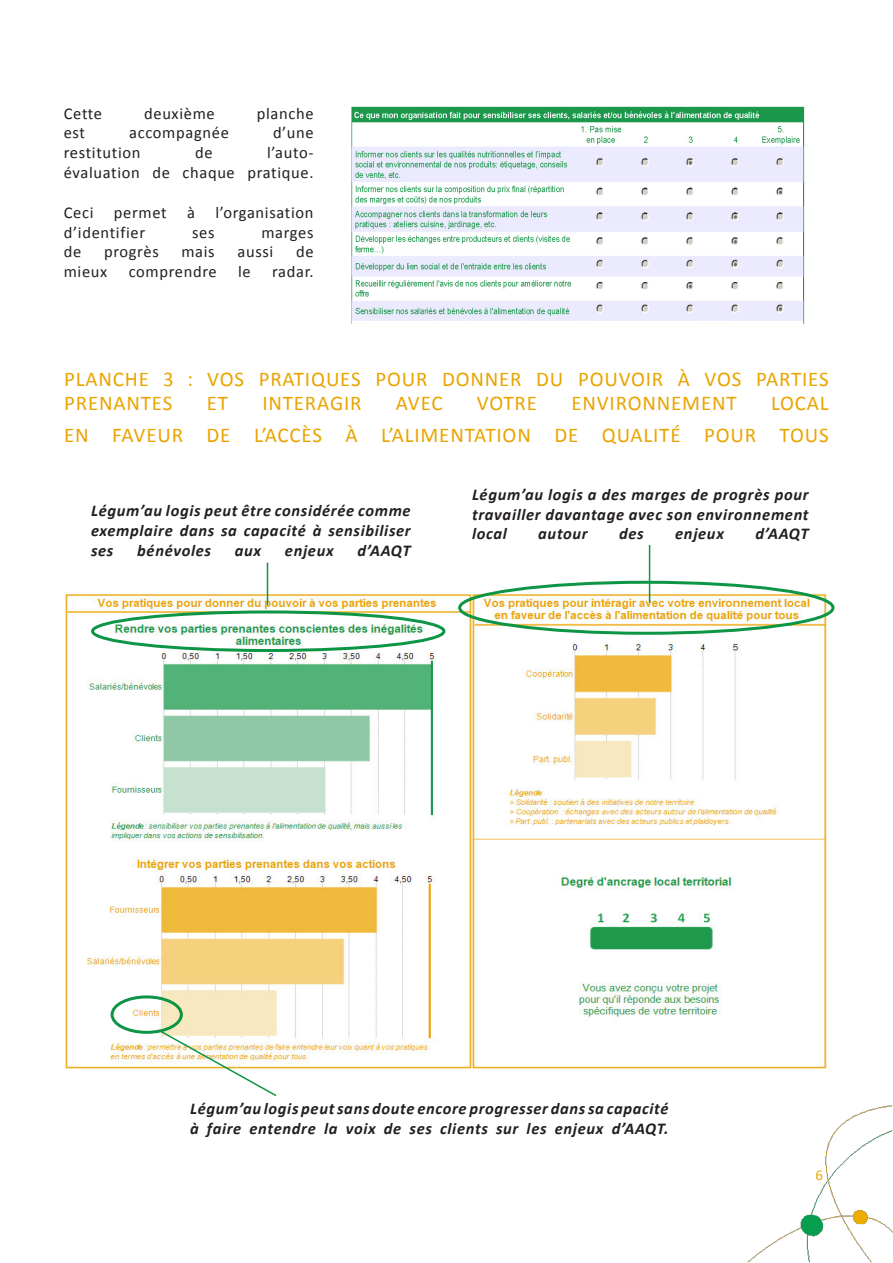
<style>
.page{position:relative;width:893px;height:1263px;background:#fff}
.page>*{position:absolute;margin:0;border:0;box-sizing:border-box;transform-origin:0 0}
.t1{font:21px/32.4px "Calibri";letter-spacing:.04em;color:#eaa400;text-align:right}
.t2{font:italic 700 16.5px/19.8px "Calibri";letter-spacing:.04em;color:#231f20;text-align:justify}
.t3{font:16.5px/19.8px "Calibri";letter-spacing:.04em;color:#231f20;text-align:right}
.t4{font:15px "Calibri";color:#eaa400}
</style>
<div class="page">
<img style="left:747px;top:1105px;width:146px;height:158px">
<img style="left:351px;top:106px;width:454px;height:217px">
<img style="left:65px;top:592px;width:761px;height:477px">
<div style="left:91px;top:610px;width:354px;height:42px;border:3px solid #0c9544;border-radius:50%"></div>
<div style="left:111px;top:995px;width:72px;height:39px;border:3px solid #0c9544;border-radius:50%"></div>
<div style="left:458px;top:581px;width:376px;height:54px;border:3px solid #0c9544;border-radius:50%"></div>
<hr style="left:267px;top:563px;width:1px;height:42px;background:#0c9544">
<hr style="left:649px;top:545px;width:1px;height:58px;background:#0c9544">
<svg style="left:158px;top:1029px;width:120px;height:68px"></svg>
<p class="t3" style="left:64px;top:103px;width:40px">Cette</p>
<p class="t3" style="left:144px;top:103px;width:72px">deuxième</p>
<p class="t3" style="left:257px;top:103px;width:58px">planche</p>
<p class="t3" style="left:64px;top:123px;width:23px">est</p>
<p class="t3" style="left:129px;top:123px;width:101px">accompagnée</p>
<p class="t3" style="left:273px;top:123px;width:42px">d’une</p>
<p class="t3" style="left:64px;top:143px;width:78px">restitution</p>
<p class="t3" style="left:195px;top:143px;width:19px">de</p>
<p class="t3" style="left:64px;top:143px;width:251px">l’auto-<br>évaluation de chaque pratique.</p>
<p class="t3" style="left:64px;top:202px;width:251px;text-align:left">Ceci permet à l’organisation d’identifier</p>
<p class="t3" style="left:192px;top:222px;width:24px">ses</p>
<p class="t3" style="left:261px;top:222px;width:54px">marges</p>
<p class="t3" style="left:64px;top:242px;width:19px">de</p>
<p class="t3" style="left:104px;top:242px;width:56px">progrès</p>
<p class="t3" style="left:181px;top:242px;width:35px">mais</p>
<p class="t3" style="left:237px;top:242px;width:37px">aussi</p>
<p class="t3" style="left:296px;top:242px;width:19px">de</p>
<p class="t3" style="left:64px;top:262px;width:45px">mieux</p>
<p class="t3" style="left:129px;top:262px;width:90px">comprendre</p>
<p class="t3" style="left:238px;top:262px;width:14px">le</p>
<p class="t3" style="left:272px;top:262px;width:43px">radar.</p>
<p class="t1" style="left:64px;top:363px;width:766px">PLANCHE 3 : VOS PRATIQUES POUR DONNER DU POUVOIR À VOS PARTIES</p>
<p class="t1" style="left:64px;top:387px;width:110px">PRENANTES</p>
<p class="t1" style="left:207px;top:387px;width:23px">ET</p>
<p class="t1" style="left:262px;top:387px;width:101px">INTERAGIR</p>
<p class="t1" style="left:396px;top:387px;width:48px">AVEC</p>
<p class="t1" style="left:477px;top:387px;width:62px">VOTRE</p>
<p class="t1" style="left:571px;top:387px;width:167px">ENVIRONNEMENT</p>
<p class="t1" style="left:64px;top:387px;width:766px">LOCAL<br>EN FAVEUR DE L’ACCÈS À L’ALIMENTATION DE QUALITÉ POUR TOUS</p>
<p class="t2" style="left:91px;top:501px;width:321px">Légum’au logis peut être considérée comme exemplaire dans sa capacité à sensibiliser ses</p>
<p class="t2" style="left:137px;top:540px;width:75px">bénévoles</p>
<p class="t2" style="left:235px;top:540px;width:28px">aux</p>
<p class="t2" style="left:285px;top:540px;width:50px">enjeux</p>
<p class="t2" style="left:357px;top:540px;width:55px">d’AAQT</p>
<p class="t2" style="left:472px;top:484px;width:338px">Légum’au logis a des marges de progrès pour travailler davantage avec son environnement local</p>
<p class="t2" style="left:538px;top:524px;width:51px">autour</p>
<p class="t2" style="left:619px;top:524px;width:26px">des</p>
<p class="t2" style="left:675px;top:524px;width:50px">enjeux</p>
<p class="t2" style="left:755px;top:524px;width:55px">d’AAQT</p>
<p class="t2" style="left:190px;top:1098px;width:480px">Légum’au logis peut sans doute encore progresser dans sa capacité à faire entendre la voix de ses clients sur les enjeux d’AAQT.</p>
<p class="t4" style="left:815px;top:1165px;width:9px">6</p>
</div>
